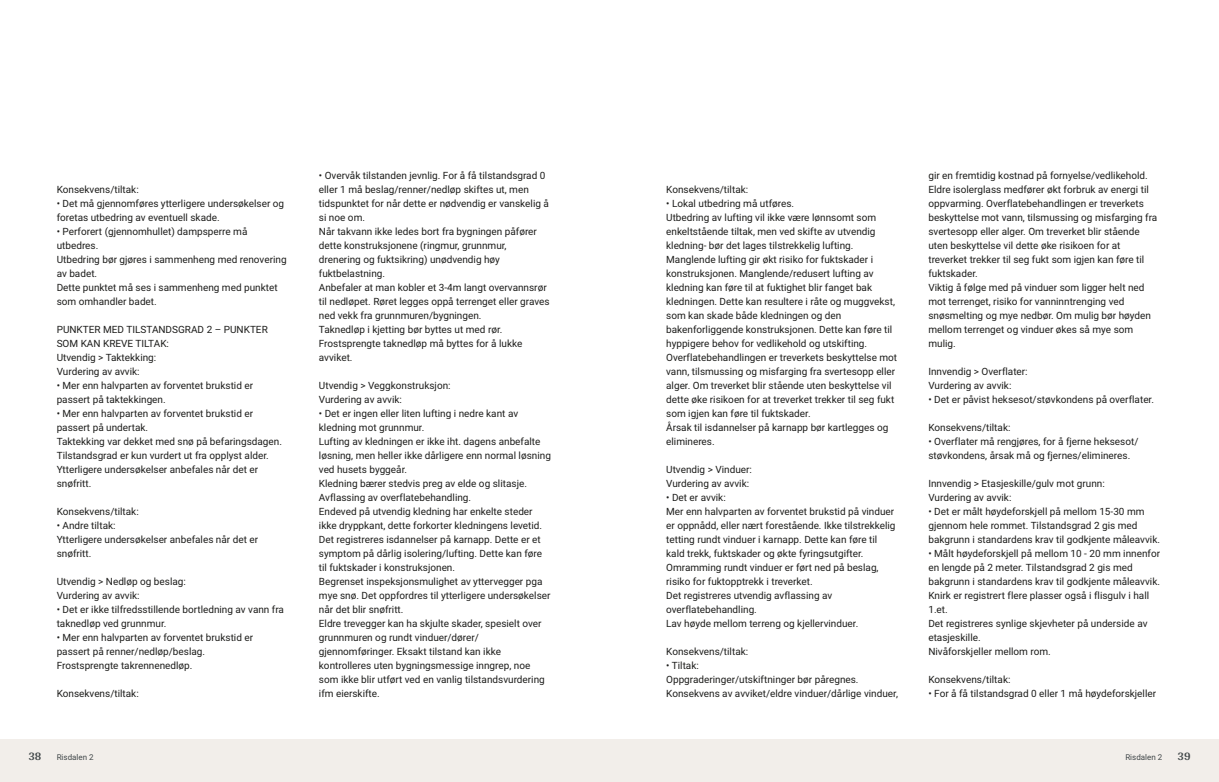
<style>
.page{position:relative;width:1219px;height:782px;background:#fff}
.page>*{position:absolute;margin:0;border:0;box-sizing:border-box;transform-origin:0 0}
.t1{font:700 12px "Arya";color:#414749}
.t2{font:10px/14px "Roboto Vitec";color:#1d1d1b}
.t3{font:8px "Roboto Vitec";color:#414749}
</style>
<div class="page">
<div style="left:0;top:739px;width:612px;height:42px;background:#f2eeea"></div>
<div style="left:607px;top:739px;width:612px;height:42px;background:#f2eeea"></div>
<p class="t2" style="left:57px;top:181px;width:84px">Konsekvens/tiltak:</p>
<p class="t2" style="left:57px;top:195px;width:229px">• Det må gjennomføres ytterligere undersøkelser og foretas utbedring av eventuell skade.</p>
<p class="t2" style="left:57px;top:223px;width:231px">• Perforert (gjennomhullet) dampsperre må utbedres.<br>Utbedring bør gjøres i sammenheng med renovering av badet.<br>Dette punktet må ses i sammenheng med punktet som omhandler badet.</p>
<p class="t2" style="left:57px;top:321px;width:213px">PUNKTER MED TILSTANDSGRAD 2 – PUNKTER<br>SOM KAN KREVE TILTAK:<br>Utvendig &gt; Taktekking:<br>Vurdering av avvik:</p>
<p class="t2" style="left:57px;top:377px;width:198px">• Mer enn halvparten av forventet brukstid er passert på taktekkingen.</p>
<p class="t2" style="left:57px;top:405px;width:227px">• Mer enn halvparten av forventet brukstid er passert på undertak.<br>Taktekking var dekket med snø på befaringsdagen.<br>Tilstandsgrad er kun vurdert ut fra opplyst alder.<br>Ytterligere undersøkelser anbefales når det er snøfritt.</p>
<p class="t2" style="left:57px;top:503px;width:84px">Konsekvens/tiltak:</p>
<p class="t2" style="left:57px;top:517px;width:203px">• Andre tiltak:<br>Ytterligere undersøkelser anbefales når det er snøfritt.</p>
<p class="t2" style="left:57px;top:573px;width:131px">Utvendig &gt; Nedløp og beslag:<br>Vurdering av avvik:</p>
<p class="t2" style="left:57px;top:601px;width:229px">• Det er ikke tilfredsstillende bortledning av vann fra taknedløp ved grunnmur.</p>
<p class="t2" style="left:57px;top:629px;width:198px">• Mer enn halvparten av forventet brukstid er passert på renner/nedløp/beslag.<br>Frostsprengte takrennenedløp.</p>
<p class="t2" style="left:57px;top:685px;width:84px">Konsekvens/tiltak:</p>
<p class="t1" style="left:28px;top:749px;width:15px">38</p>
<p class="t3" style="left:57px;top:751px;width:38px">Risdalen 2</p>
<p class="t2" style="left:319px;top:167px;width:232px">• Overvåk tilstanden jevnlig. For å få tilstandsgrad 0 eller 1 må beslag/renner/nedløp skiftes ut, men tidspunktet for når dette er nødvendig er vanskelig å si noe om.<br>Når takvann ikke ledes bort fra bygningen påfører dette konstruksjonene (ringmur, grunnmur, drenering og fuktsikring) unødvendig høy fuktbelastning.<br>Anbefaler at man kobler et 3‑4m langt overvannsrør til nedløpet. Røret legges oppå terrenget eller graves ned vekk fra grunnmuren/bygningen.<br>Taknedløp i kjetting bør byttes ut med rør.<br>Frostsprengte taknedløp må byttes for å lukke avviket.</p>
<p class="t2" style="left:319px;top:377px;width:133px">Utvendig &gt; Veggkonstruksjon:<br>Vurdering av avvik:</p>
<p class="t2" style="left:319px;top:405px;width:234px">• Det er ingen eller liten lufting i nedre kant av kledning mot grunnmur.<br>Lufting av kledningen er ikke iht. dagens anbefalte løsning, men heller ikke dårligere enn normal løsning ved husets byggeår.<br>Kledning bærer stedvis preg av elde og slitasje.<br>Avflassing av overflatebehandling.<br>Endeved på utvendig kledning har enkelte steder ikke dryppkant, dette forkorter kledningens levetid.<br>Det registreres isdannelser på karnapp. Dette er et symptom på dårlig isolering/lufting. Dette kan føre til fuktskader i konstruksjonen.<br>Begrenset inspeksjonsmulighet av yttervegger pga mye snø. Det oppfordres til ytterligere undersøkelser når det blir snøfritt.<br>Eldre trevegger kan ha skjulte skader, spesielt over grunnmuren og rundt vinduer/dører/ gjennomføringer. Eksakt tilstand kan ikke kontrolleres uten bygningsmessige inngrep, noe som ikke blir utført ved en vanlig tilstandsvurdering ifm eierskifte.</p>
<p class="t2" style="left:666px;top:181px;width:84px">Konsekvens/tiltak:</p>
<p class="t2" style="left:666px;top:195px;width:232px">• Lokal utbedring må utføres.<br>Utbedring av lufting vil ikke være lønnsomt som enkeltstående tiltak, men ved skifte av utvendig kledning‑ bør det lages tilstrekkelig lufting.<br>Manglende lufting gir økt risiko for fuktskader i konstruksjonen. Manglende/redusert lufting av kledning kan føre til at fuktighet blir fanget bak kledningen. Dette kan resultere i råte og muggvekst, som kan skade både kledningen og den bakenforliggende konstruksjonen. Dette kan føre til hyppigere behov for vedlikehold og utskifting.<br>Overflatebehandlingen er treverkets beskyttelse mot vann, tilsmussing og misfarging fra svertesopp eller alger. Om treverket blir stående uten beskyttelse vil dette øke risikoen for at treverket trekker til seg fukt som igjen kan føre til fuktskader.<br>Årsak til isdannelser på karnapp bør kartlegges og elimineres.</p>
<p class="t2" style="left:666px;top:461px;width:87px">Utvendig &gt; Vinduer:<br>Vurdering av avvik:</p>
<p class="t2" style="left:666px;top:489px;width:231px">• Det er avvik:<br>Mer enn halvparten av forventet brukstid på vinduer er oppnådd, eller nært forestående. Ikke tilstrekkelig tetting rundt vinduer i karnapp. Dette kan føre til kald trekk, fuktskader og økte fyringsutgifter.<br>Omramming rundt vinduer er ført ned på beslag, risiko for fuktopptrekk i treverket.<br>Det registreres utvendig avflassing av overflatebehandling.<br>Lav høyde mellom terreng og kjellervinduer.</p>
<p class="t2" style="left:666px;top:643px;width:84px">Konsekvens/tiltak:</p>
<p class="t2" style="left:666px;top:657px;width:233px">• Tiltak:<br>Oppgraderinger/utskiftninger bør påregnes.<br>Konsekvens av avviket/eldre vinduer/dårlige vinduer,</p>
<p class="t2" style="left:928px;top:167px;width:230px">gir en fremtidig kostnad på fornyelse/vedlikehold.<br>Eldre isolerglass medfører økt forbruk av energi til oppvarming. Overflatebehandlingen er treverkets beskyttelse mot vann, tilsmussing og misfarging fra svertesopp eller alger. Om treverket blir stående uten beskyttelse vil dette øke risikoen for at treverket trekker til seg fukt som igjen kan føre til fuktskader.<br>Viktig å følge med på vinduer som ligger helt ned mot terrenget, risiko for vanninntrenging ved snøsmelting og mye nedbør. Om mulig bør høyden mellom terrenget og vinduer økes så mye som mulig.</p>
<p class="t2" style="left:928px;top:363px;width:101px">Innvendig &gt; Overflater:<br>Vurdering av avvik:</p>
<p class="t2" style="left:928px;top:391px;width:227px">• Det er påvist heksesot/støvkondens på overflater.</p>
<p class="t2" style="left:928px;top:419px;width:84px">Konsekvens/tiltak:</p>
<p class="t2" style="left:928px;top:433px;width:212px">• Overflater må rengjøres, for å fjerne heksesot/ støvkondens, årsak må og fjernes/elimineres.</p>
<p class="t2" style="left:928px;top:475px;width:178px">Innvendig &gt; Etasjeskille/gulv mot grunn:<br>Vurdering av avvik:</p>
<p class="t2" style="left:928px;top:503px;width:233px">• Det er målt høydeforskjell på mellom 15‑30 mm gjennom hele rommet. Tilstandsgrad 2 gis med bakgrunn i standardens krav til godkjente måleavvik.</p>
<p class="t2" style="left:928px;top:545px;width:233px">• Målt høydeforskjell på mellom 10 ‑ 20 mm innenfor en lengde på 2 meter. Tilstandsgrad 2 gis med bakgrunn i standardens krav til godkjente måleavvik.<br>Knirk er registrert flere plasser også i flisgulv i hall 1.et.<br>Det registreres synlige skjevheter på underside av etasjeskille.<br>Nivåforskjeller mellom rom.</p>
<p class="t2" style="left:928px;top:671px;width:84px">Konsekvens/tiltak:</p>
<p class="t2" style="left:928px;top:685px;width:229px">• For å få tilstandsgrad 0 eller 1 må høydeforskjeller</p>
<p class="t3" style="left:1125px;top:751px;width:38px">Risdalen 2</p>
<p class="t1" style="left:1177px;top:749px;width:15px">39</p>
</div>
